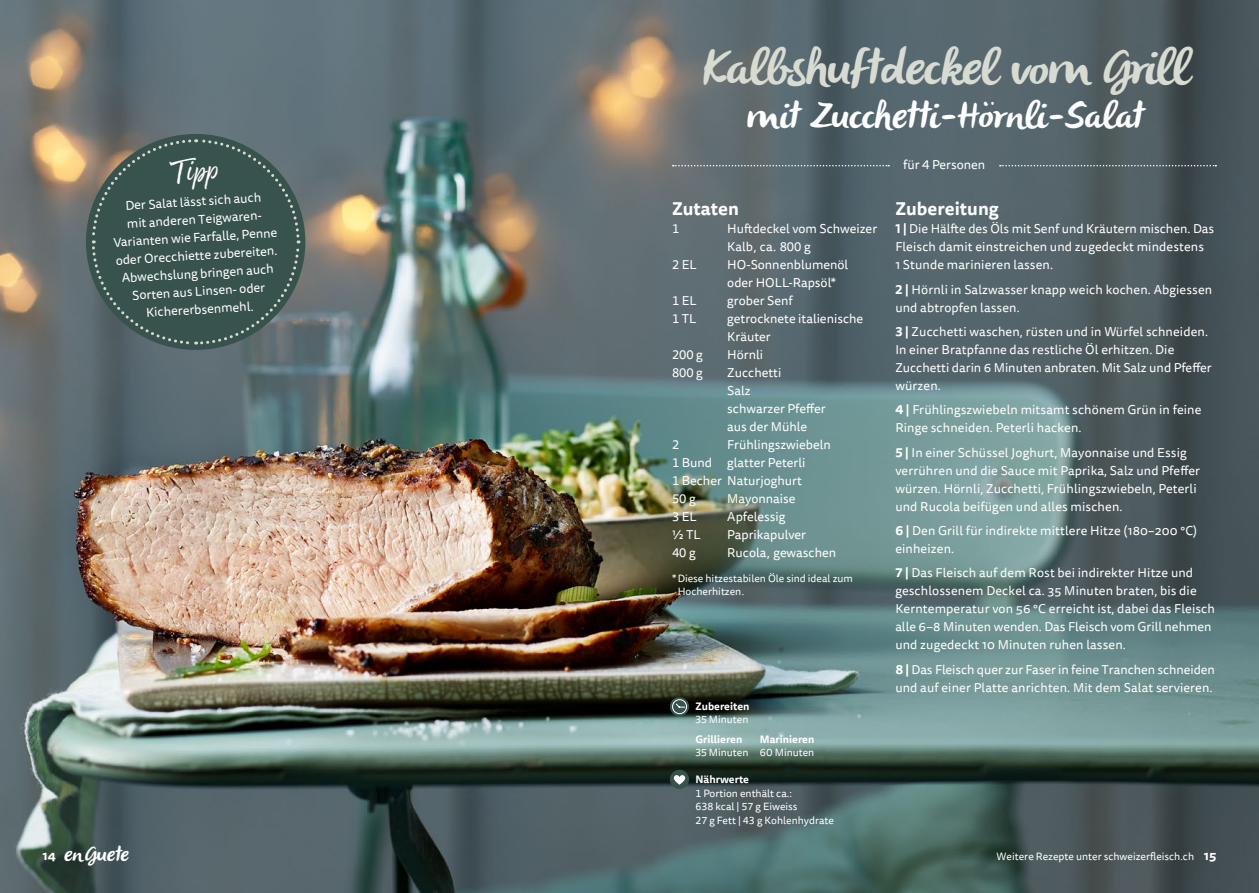
<style>
.page{position:relative;width:1259px;height:893px;background:#fff}
.page>*{position:absolute;margin:0;border:0;box-sizing:border-box;transform-origin:0 0}
.t1{font:italic 49.5px "Olivier";letter-spacing:-.02em;color:#d8dbd2}
.t2{font:italic 37.5px "Olivier";color:#fff}
.t3{font:36px "Good Karma";color:#fff}
.t4{font:italic 21px "Olivier";color:#fff}
.t5{font:700 18px "Tisa Sans OT";color:#fff}
.t6{font:12.75px/18px "Tisa Sans OT";letter-spacing:.01em;color:#fff}
.t7{font:10.5px/13.5px "Tisa Sans OT";color:#fff}
.t8{font:700 10.5px "Tisa Sans OT";color:#fff}
.s1{font-weight:700}
.s2{font-family:"Tisa Sans OT";font-weight:700;font-style:normal;font-size:12.75px}
.s3{font-weight:700;font-size:12.75px}
</style>
<div class="page">
<img style="left:0;top:0;width:1259px;height:893px">
<svg style="left:673px;top:165px;width:216px;height:1px"></svg>
<svg style="left:1000px;top:165px;width:216px;height:1px"></svg>
<svg style="left:670px;top:697px;width:19px;height:19px"></svg>
<div style="left:672px;top:699px;width:15px;height:15px;border:1px solid #fff;border-radius:50%"></div>
<svg style="left:675px;top:703px;width:10px;height:5px"></svg>
<div style="left:670px;top:770px;width:19px;height:19px;background:#38524d;border-radius:50%"></div>
<svg style="left:674px;top:775px;width:11px;height:10px"></svg>
<svg style="left:90px;top:138px;width:211px;height:208px"></svg>
<h3 class="t3" style="left:169px;top:151px;width:49px;rotate:-4deg">Tipp</h3>
<p class="t6" style="left:111px;top:197px;width:166px;text-align:center;rotate:-3deg">Der Salat lässt sich auch<br>mit anderen Teigwaren-<br>Varianten wie Farfalle, Penne oder Orecchiette zubereiten.<br>Abwechslung bringen auch<br>Sorten aus Linsen- oder<br>Kichererbsenmehl.</p>
<h1 class="t1" style="left:700px;top:40px;width:490px">Kalbshuftdeckel vom Grill</h1>
<h2 class="t2" style="left:745px;top:94px;width:407px">mitZucchetti-Hörnli-Salat</h2>
<h3 class="t5" style="left:672px;top:197px;width:68px">Zutaten</h3>
<p class="t6" style="left:672px;top:220px;width:9px">1</p>
<p class="t6" style="left:727px;top:220px;width:151px">Huftdeckel vom Schweizer<br>Kalb, ca. 800 g</p>
<p class="t6" style="left:672px;top:256px;width:26px">2 EL</p>
<p class="t6" style="left:727px;top:256px;width:122px">HO-Sonnenblumenöl oder HOLL-Rapsöl*</p>
<p class="t6" style="left:672px;top:292px;width:26px">1 EL</p>
<p class="t6" style="left:727px;top:292px;width:67px">grober Senf</p>
<p class="t6" style="left:672px;top:310px;width:26px">1 TL</p>
<p class="t6" style="left:727px;top:310px;width:137px">getrocknete italienische<br>Kräuter</p>
<p class="t6" style="left:672px;top:346px;width:32px">200 g</p>
<p class="t6" style="left:727px;top:346px;width:37px">Hörnli</p>
<p class="t6" style="left:672px;top:364px;width:32px">800 g</p>
<p class="t6" style="left:727px;top:364px;width:100px">Zucchetti<br>Salz<br>schwarzer Pfeffer aus der Mühle</p>
<p class="t6" style="left:672px;top:436px;width:9px">2</p>
<p class="t6" style="left:672px;top:436px;width:160px;text-indent:55px">Frühlingszwiebeln<br>1 Bund glatter Peterli<br>1 Becher Naturjoghurt<br>50 g</p>
<p class="t6" style="left:727px;top:490px;width:70px">Mayonnaise</p>
<p class="t6" style="left:672px;top:508px;width:26px">3 EL</p>
<p class="t6" style="left:727px;top:508px;width:60px">Apfelessig</p>
<p class="t6" style="left:672px;top:526px;width:30px">½ TL</p>
<p class="t6" style="left:727px;top:526px;width:80px">Paprikapulver</p>
<p class="t6" style="left:672px;top:544px;width:25px">40 g</p>
<p class="t6" style="left:727px;top:544px;width:110px">Rucola, gewaschen</p>
<p class="t7" style="left:678px;top:572px;width:177px;text-indent:-6px">* Diese hitzestabilen Öle sind ideal zum<br>Hocherhitzen.</p>
<p class="t8" style="left:695px;top:699px;width:56px">Zubereiten</p>
<p class="t7" style="left:695px;top:713px;width:55px">35 Minuten</p>
<p class="t8" style="left:695px;top:732px;width:48px">Grillieren</p>
<p class="t8" style="left:760px;top:732px;width:56px">Marinieren</p>
<p class="t7" style="left:695px;top:746px;width:120px">35 Minuten 60 Minuten</p>
<p class="t8" style="left:695px;top:773px;width:55px">Nährwerte</p>
<p class="t7" style="left:695px;top:787px;width:140px">1 Portion enthält ca.:<br>638 kcal | 57 g Eiweiss<br>27 g Fett | 43 g Kohlenhydrate</p>
<p class="t6" style="left:903px;top:156px;width:84px">für 4 Personen</p>
<h3 class="t5" style="left:895px;top:197px;width:105px">Zubereitung</h3>
<p class="t6" style="left:895px;top:220px;width:320px"><span class="s1">1 |</span> Die Hälfte des Öls mit Senf und Kräutern mischen. Das<br>Fleisch damit einstreichen und zugedeckt mindestens<br>1 Stunde marinieren lassen.</p>
<p class="t6" style="left:895px;top:281px;width:318px"><span class="s1">2 |</span> Hörnli in Salzwasser knapp weich kochen. Abgiessen und abtropfen lassen.</p>
<p class="t6" style="left:895px;top:323px;width:318px"><span class="s1">3 |</span> Zucchetti waschen, rüsten und in Würfel schneiden.<br>In einer Bratpfanne das restliche Öl erhitzen. Die Zucchetti darin 6 Minuten anbraten. Mit Salz und Pfeffer würzen.</p>
<p class="t6" style="left:895px;top:402px;width:308px"><span class="s1">4 |</span> Frühlingszwiebeln mitsamt schönem Grün in feine<br>Ringe schneiden. Peterli hacken.</p>
<p class="t6" style="left:895px;top:444px;width:306px"><span class="s1">5 |</span> In einer Schüssel Joghurt, Mayonnaise und Essig verrühren und die Sauce mit Paprika, Salz und Pfeffer würzen. Hörnli, Zucchetti, Frühlingszwiebeln, Peterli und Rucola beifügen und alles mischen.</p>
<p class="t6" style="left:895px;top:522px;width:303px"><span class="s1">6 |</span> Den Grill für indirekte mittlere Hitze (180–200 °C) einheizen.</p>
<p class="t6" style="left:895px;top:565px;width:321px"><span class="s1">7 |</span> Das Fleisch auf dem Rost bei indirekter Hitze und geschlossenem Deckel ca. 35 Minuten braten, bis die Kerntemperatur von 56 °C erreicht ist, dabei das Fleisch alle 6−8 Minuten wenden. Das Fleisch vom Grill nehmen und zugedeckt 10 Minuten ruhen lassen.</p>
<p class="t6" style="left:895px;top:661px;width:321px"><span class="s1">8 |</span> Das Fleisch quer zur Faser in feine Tranchen schneiden und auf einer Platte anrichten. Mit dem Salat servieren.</p>
<h3 class="t4" style="left:43px;top:842px;width:92px"><span class="s2">1 4</span> en Guete</h3>
<p class="t7" style="left:996px;top:850px;width:221px">Weitere Rezepte unter schweizerfleisch.ch <span class="s3">15</span></p>
</div>
